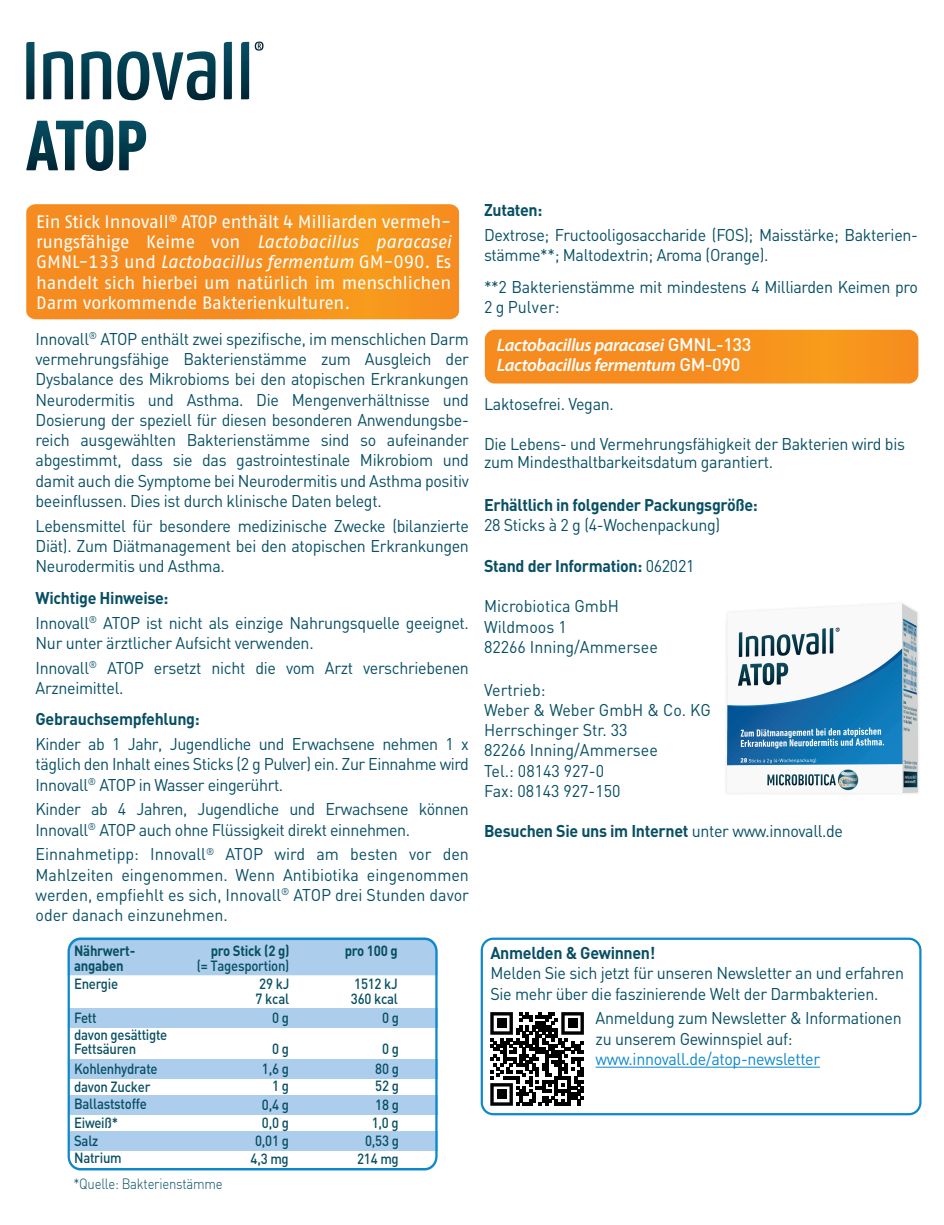
<style>
.page{position:relative;width:944px;height:1225px;background:#fff}
.page>*{position:absolute;margin:0;border:0;box-sizing:border-box;transform-origin:0 0}
.t1{font:18px/20.2px "Fago No Regular Tf";letter-spacing:-.01em;color:#fff;text-align:justify}
.t2{font:italic 600 18px/20.2px "Myriad Pro";letter-spacing:-.02em;color:#fff}
.t3{font:16.88px/20.2px "DIN";letter-spacing:-.02em;color:#074f64;scale:.95 1}
.t4{font:16.88px/20.2px "DIN";color:#074f64;scale:.95 1}
.t5{font:700 16.88px "DIN";letter-spacing:-.02em;color:#074f64;scale:.95 1}
.t6{font:16.88px "DIN";letter-spacing:-.02em;color:#0c88cb;scale:.95 1}
.t7{font:16.88px "DIN Bold";letter-spacing:-.02em;color:#074f64;scale:.95 1}
.t8{font:500 14.62px/17.8px "DIN";letter-spacing:-.02em;color:#074f64;scale:.9 1}
.t9{font:700 14.62px "DIN";letter-spacing:-.02em;color:#074f64;scale:.9 1}
.t10{font:300 14.62px "DIN";letter-spacing:-.02em;color:#074f64;scale:.9 1}
.s1{font-style:italic}
.s2{font-weight:700}
.s3{font-family:"DIN";font-weight:500;font-style:normal}
.s4{font-weight:400}
</style>
<div class="page">
<img style="left:726px;top:603px;width:196px;height:378px">
<svg style="left:485px;top:330px;width:433px;height:53px;background:#f68f1e"></svg>
<svg style="left:68px;top:937px;width:370px;height:233px;fill:#accdeb"></svg>
<svg style="left:26px;top:120px;width:120px;height:51px"></svg>
<svg style="left:26px;top:42px;width:223px;height:58px"></svg>
<svg style="left:255px;top:42px;width:8px;height:9px"></svg>
<svg style="left:26px;top:204px;width:433px;height:115px;background:#f68f1e"></svg>
<svg style="left:481px;top:937px;width:440px;height:178px"></svg>
<p class="t1" style="left:36px;top:211px;width:417px">Ein Stick Innovall<sup>®</sup> ATOP enthält 4 Milliarden vermeh&shy;rungsfähige Keime von <span class="s1">Lactobacillus paracasei </span>GMNL-133 und <span class="s1">Lactobacillus fermentum</span> GM-090. Es handelt sich hierbei um natürlich im menschlichen Darm vorkommende Bakterienkulturen.</p>
<p class="t3" style="left:36px;top:328px;width:458px;text-align:justify">Innovall<sup>®</sup> ATOP enthält zwei spezifische, im menschlichen Darm vermehrungsfähige Bakterienstämme zum Ausgleich der Dysbalance des Mikrobioms bei den atopischen Erkrankungen Neurodermitis und Asthma. Die Mengenverhältnisse und Dosierung der speziell für diesen besonderen Anwendungsbe&shy;reich ausgewählten Bakterienstämme sind so aufeinander abgestimmt, dass sie das gastrointestinale Mikrobiom und damit auch die Symptome bei Neurodermitis und Asthma positiv beeinflussen. Dies ist durch klinische Daten belegt.</p>
<p class="t3" style="left:36px;top:515px;width:458px;text-align:justify">Lebensmittel für besondere medizinische Zwecke (bilanzierte Diät). Zum Diätmanagement bei den atopischen Erkrankungen Neurodermitis und Asthma.</p>
<p class="t3" style="left:36px;top:585px;width:458px;line-height:24.8px"><span class="s2">Wichtige Hinweise:<br></span>Innovall<sup>®</sup> ATOP ist nicht als einzige Nahrungsquelle geeignet.</p>
<p class="t3" style="left:36px;top:630px;width:458px;line-height:24.8px">Nur unter ärztlicher Aufsicht verwenden.<br>Innovall<sup>®</sup> ATOP ersetzt nicht die vom Arzt verschriebenen</p>
<p class="t3" style="left:36px;top:677px;width:94px">Arzneimittel.</p>
<p class="t5" style="left:36px;top:708px;width:174px">Gebrauchsempfehlung:</p>
<p class="t3" style="left:36px;top:733px;width:458px;text-align:justify">Kinder ab 1 Jahr, Jugendliche und Erwachsene nehmen 1 x täglich den Inhalt eines Sticks (2 g Pulver) ein. Zur Einnahme wird Innovall<sup>®</sup> ATOP in Wasser eingerührt.</p>
<p class="t3" style="left:36px;top:799px;width:458px">Kinder ab 4 Jahren, Jugendliche und Erwachsene können<br>Innovall<sup>®</sup> ATOP auch ohne Flüssigkeit direkt einnehmen.</p>
<p class="t3" style="left:36px;top:844px;width:458px;text-align:justify">Einnahmetipp: Innovall<sup>®</sup> ATOP wird am besten vor den Mahlzeiten eingenommen. Wenn Antibiotika eingenommen werden, empfiehlt es sich, Innovall<sup>®</sup> ATOP drei Stunden davor oder danach einzunehmen.</p>
<p class="t9" style="left:74px;top:941px;width:69px">Nährwert-</p>
<p class="t9" style="left:211px;top:941px;width:89px">pro Stick (2 g)</p>
<p class="t9" style="left:345px;top:941px;width:60px">pro 100 g</p>
<p class="t9" style="left:74px;top:956px;width:57px">angaben</p>
<p class="t8" style="left:197px;top:956px;width:104px">(= Tagesportion)</p>
<p class="t8" style="left:74px;top:974px;width:51px">Energie</p>
<p class="t8" style="left:259px;top:974px;width:35px">29 kJ</p>
<p class="t8" style="left:354px;top:974px;width:50px">1512 kJ</p>
<p class="t8" style="left:256px;top:989px;width:39px">7 kcal</p>
<p class="t8" style="left:351px;top:989px;width:54px">360 kcal</p>
<p class="t8" style="left:74px;top:1008px;width:27px">Fett</p>
<p class="t8" style="left:272px;top:1008px;width:20px">0 g</p>
<p class="t8" style="left:382px;top:1008px;width:20px">0 g</p>
<p class="t8" style="left:272px;top:1039px;width:20px">0 g</p>
<p class="t8" style="left:382px;top:1039px;width:20px">0 g</p>
<p class="t8" style="left:262px;top:1076px;width:32px;line-height:18.4px;text-align:right">1 g<br>0,4 g</p>
<p class="t8" style="left:74px;top:1026px;width:105px;line-height:14.6px">davon gesättigte<br>Fettsäuren</p>
<p class="t8" style="left:74px;top:1059px;width:94px">Kohlenhydrate</p>
<p class="t8" style="left:262px;top:1059px;width:31px">1,6 g</p>
<p class="t8" style="left:375px;top:1059px;width:28px">80 g</p>
<p class="t8" style="left:74px;top:1077px;width:86px">davon Zucker<br>Ballaststoffe<br>Eiweiß*<br>Salz<br>Natrium</p>
<p class="t8" style="left:375px;top:1076px;width:28px">52 g</p>
<p class="t8" style="left:375px;top:1095px;width:28px">18 g</p>
<p class="t8" style="left:262px;top:1113px;width:31px">0,0 g</p>
<p class="t8" style="left:372px;top:1113px;width:31px">1,0 g</p>
<p class="t8" style="left:255px;top:1131px;width:39px">0,01 g</p>
<p class="t8" style="left:365px;top:1131px;width:39px">0,53 g</p>
<p class="t8" style="left:251px;top:1149px;width:44px">4,3 mg</p>
<p class="t8" style="left:357px;top:1149px;width:48px">214 mg</p>
<p class="t10" style="left:73px;top:1174px;width:167px">*Quelle: Bakterienstämme</p>
<p class="t5" style="left:484px;top:199px;width:63px">Zutaten:</p>
<p class="t3" style="left:484px;top:224px;width:458px">Dextrose; Fructooligosaccharide (FOS); Maisstärke; Bakterien&shy;stämme**; Maltodextrin; Aroma (Orange).</p>
<p class="t3" style="left:484px;top:276px;width:458px">**2 Bakterienstämme mit mindestens 4 Milliarden Keimen pro<br>2 g Pulver:</p>
<p class="t2" style="left:497px;top:334px;width:256px">Lactobacillus paracasei <span class="s3">GMNL-133<br></span>Lactobacillus fermentum <span class="s3">GM-090</span></p>
<p class="t3" style="left:484px;top:393px;width:138px">Laktosefrei. Vegan.</p>
<p class="t3" style="left:484px;top:435px;width:445px;line-height:18px">Die Lebens- und Vermehrungsfähigkeit der Bakterien wird bis zum Mindesthaltbarkeitsdatum garantiert.</p>
<p class="t5" style="left:484px;top:494px;width:290px">Erhältlich in folgender Packungsgröße:</p>
<p class="t3" style="left:484px;top:515px;width:250px">28 Sticks à 2 g (4-Wochenpackung)</p>
<p class="t5" style="left:484px;top:555px;width:223px">Stand der Information: <span class="s4">062021</span></p>
<p class="t4" style="left:484px;top:596px;width:184px">Microbiotica GmbH<br>Wildmoos 1<br>82266 Inning/Ammersee</p>
<p class="t4" style="left:484px;top:679px;width:240px">Vertrieb:<br>Weber &amp; Weber GmbH &amp; Co. KG<br>Herrschinger Str. 33<br>82266 Inning/Ammersee<br>Tel.: 08143 927-0<br>Fax: 08143 927-150</p>
<p class="t5" style="left:484px;top:820px;width:379px">Besuchen Sie uns im Internet <span class="s4">unter www.innovall.de</span></p>
<p class="t7" style="left:490px;top:942px;width:175px">Anmelden &amp; Gewinnen!</p>
<p class="t3" style="left:490px;top:962px;width:437px">Melden Sie sich jetzt für unseren Newsletter an und erfahren<br>Sie mehr über die faszinierende Welt der Darmbakterien.</p>
<p class="t3" style="left:596px;top:1007px;width:324px">Anmeldung zum Newsletter &amp; Informationen zu unserem Gewinnspiel auf:</p>
<p class="t6" style="left:596px;top:1048px;width:238px">www.innovall.de/atop-newsletter</p>
</div>
